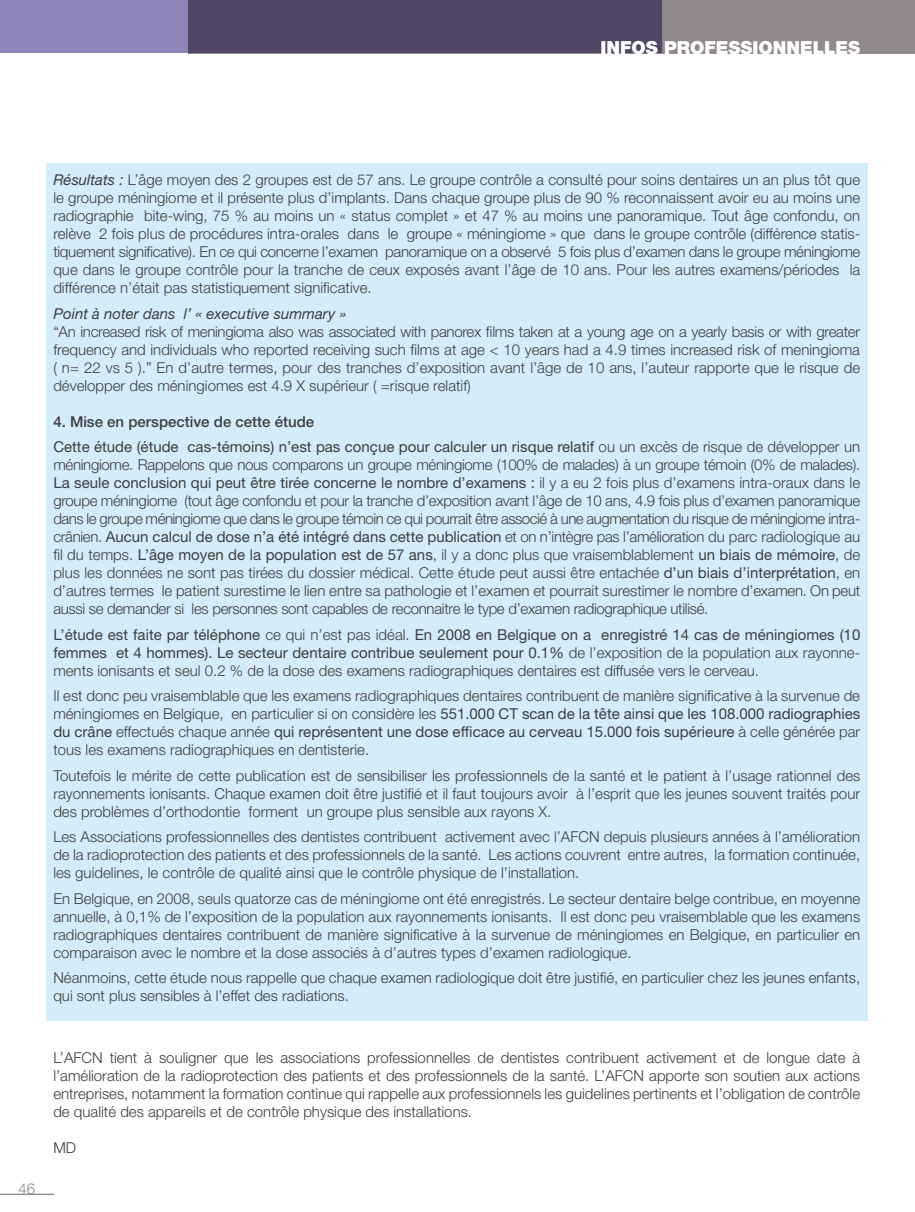
<style>
.page{position:relative;width:915px;height:1212px;background:#fff}
.page>*{position:absolute;margin:0;border:0;box-sizing:border-box;transform-origin:0 0}
.t1{font:900 18px "Helvetica Neue LT Std";color:#fff}
.t2{font:300 15px/18px "Helvetica Neue LT Std";color:#3e3d40;text-align:justify}
.t3{font:15px/25.5px "Helvetica Neue LT Std";color:#3e3d40}
.t4{font:italic 15px "Helvetica Neue LT Std";color:#3e3d40}
.t5{font:300 15px "Helvetica Neue LT Std";color:#87888a}
.s1{font-weight:400;font-style:italic}
.s2{font-weight:500}
.s3{font-weight:300}
.s4{font-weight:400}
</style>
<div class="page">
<div style="left:46px;top:163px;width:821px;height:857px;background:#d5edfa"></div>
<hr style="left:0;top:1194px;width:54px;height:1px;background:#87888a">
<div style="left:188px;top:0;width:726px;height:53px;background:#91898a"></div>
<svg style="left:0;top:0;width:661px;height:53px;background:#62587c"></svg>
<p class="t1" style="left:600px;top:37px;width:261px">INFOS PROFESSIONNELLES</p>
<p class="t2" style="left:53px;top:170px;width:808px"><span class="s1">Résultats :</span> L’âge moyen des 2 groupes est de 57 ans. Le groupe contrôle a consulté pour soins dentaires un an plus tôt que le groupe méningiome et il présente plus d’implants. Dans chaque groupe plus de 90 % reconnaissent avoir eu au moins une radiographie bite-wing, 75 % au moins un « status complet » et 47 % au moins une panoramique. Tout âge confondu, on relève 2 fois plus de procédures intra-orales dans le groupe « méningiome » que dans le groupe contrôle (différence statis&shy;tiquement significative). En ce qui concerne l’examen panoramique on a observé 5 fois plus d’examen dans le groupe méningiome que dans le groupe contrôle pour la tranche de ceux exposés avant l’âge de 10 ans. Pour les autres examens/périodes la différence n’était pas statistiquement significative.</p>
<p class="t4" style="left:53px;top:304px;width:294px">Point à noter dans l’ « executive summary »</p>
<p class="t2" style="left:53px;top:322px;width:808px">“An increased risk of meningioma also was associated with panorex films taken at a young age on a yearly basis or with greater frequency and individuals who reported receiving such films at age &lt; 10 years had a 4.9 times increased risk of meningioma ( n= 22 vs 5 ).” En d’autre termes, pour des tranches d’exposition avant l’âge de 10 ans, l’auteur rapporte que le risque de développer des méningiomes est 4.9 X supérieur ( =risque relatif)</p>
<p class="t3" style="left:53px;top:408px;width:808px"><span class="s2">4. Mise en perspective de cette étude<br></span>Cette étude (étude cas-témoins) n’est pas conçue pour calculer un risque relatif <span class="s3">ou un excès de risque de développer un</span></p>
<p class="t2" style="left:53px;top:455px;width:808px">méningiome. Rappelons que nous comparons un groupe méningiome (100% de malades) à un groupe témoin (0% de malades).<br><span class="s4">La seule conclusion qui peut être tirée concerne le nombre d’examens :</span> il y a eu 2 fois plus d’examens intra-oraux dans le groupe méningiome (tout âge confondu et pour la tranche d’exposition avant l’âge de 10 ans, 4.9 fois plus d’examen panoramique dans le groupe méningiome que dans le groupe témoin ce qui pourrait être associé à une augmentation du risque de méningiome intra&shy;crânien. <span class="s4">Aucun calcul de dose n’a été intégré dans cette publication</span> et on n’intègre pas l’amélioration du parc radiologique au fil du temps. <span class="s4">L’âge moyen de la population est de 57 ans</span>, il y a donc plus que vraisemblablement <span class="s4">un biais de mémoire</span>, de plus les données ne sont pas tirées du dossier médical. Cette étude peut aussi être entachée <span class="s4">d’un biais d’interprétation</span>, en d’autres termes le patient surestime le lien entre sa pathologie et l’examen et pourrait surestimer le nombre d’examen. On peut aussi se demander si les personnes sont capables de reconnaitre le type d’examen radiographique utilisé.</p>
<p class="t2" style="left:53px;top:625px;width:808px"><span class="s4">L’étude est faite par téléphone</span> ce qui n’est pas idéal. <span class="s4">En 2008 en Belgique on a enregistré 14 cas de méningiomes (10 femmes et 4 hommes). Le secteur dentaire contribue seulement pour 0.1%</span> de l’exposition de la population aux rayonne&shy;ments ionisants et seul 0.2 % de la dose des examens radiographiques dentaires est diffusée vers le cerveau.</p>
<p class="t2" style="left:53px;top:686px;width:808px">Il est donc peu vraisemblable que les examens radiographiques dentaires contribuent de manière significative à la survenue de méningiomes en Belgique, en particulier si on considère les <span class="s4">551.000 CT scan de la tête ainsi que les 108.000 radiographies du crâne</span> effectués chaque année <span class="s4">qui représentent une dose efficace au cerveau 15.000 fois supérieure</span> à celle générée par tous les examens radiographiques en dentisterie.</p>
<p class="t2" style="left:53px;top:766px;width:808px">Toutefois le mérite de cette publication est de sensibiliser les professionnels de la santé et le patient à l’usage rationnel des rayonnements ionisants. Chaque examen doit être justifié et il faut toujours avoir à l’esprit que les jeunes souvent traités pour des problèmes d’orthodontie forment un groupe plus sensible aux rayons X.</p>
<p class="t2" style="left:53px;top:827px;width:808px">Les Associations professionnelles des dentistes contribuent activement avec l’AFCN depuis plusieurs années à l’amélioration de la radioprotection des patients et des professionnels de la santé. Les actions couvrent entre autres, la formation continuée, les guidelines, le contrôle de qualité ainsi que le contrôle physique de l’installation.</p>
<p class="t2" style="left:53px;top:889px;width:808px">En Belgique, en 2008, seuls quatorze cas de méningiome ont été enregistrés. Le secteur dentaire belge contribue, en moyenne annuelle, à 0,1% de l’exposition de la population aux rayonnements ionisants. Il est donc peu vraisemblable que les examens radiographiques dentaires contribuent de manière significative à la survenue de méningiomes en Belgique, en particulier en comparaison avec le nombre et la dose associés à d’autres types d’examen radiologique.</p>
<p class="t2" style="left:53px;top:968px;width:808px">Néanmoins, cette étude nous rappelle que chaque examen radiologique doit être justifié, en particulier chez les jeunes enfants, qui sont plus sensibles à l’effet des radiations.</p>
<p class="t5" style="left:19px;top:1179px;width:18px">46</p>
<p class="t2" style="left:53px;top:1048px;width:808px">L’AFCN tient à souligner que les associations professionnelles de dentistes contribuent activement et de longue date à l’amélioration de la radioprotection des patients et des professionnels de la santé. L’AFCN apporte son soutien aux actions entreprises, notamment la formation continue qui rappelle aux professionnels les guidelines pertinents et l’obligation de contrôle de qualité des appareils et de contrôle physique des installations.</p>
<p class="t2" style="left:53px;top:1138px;width:24px">MD</p>
</div>
